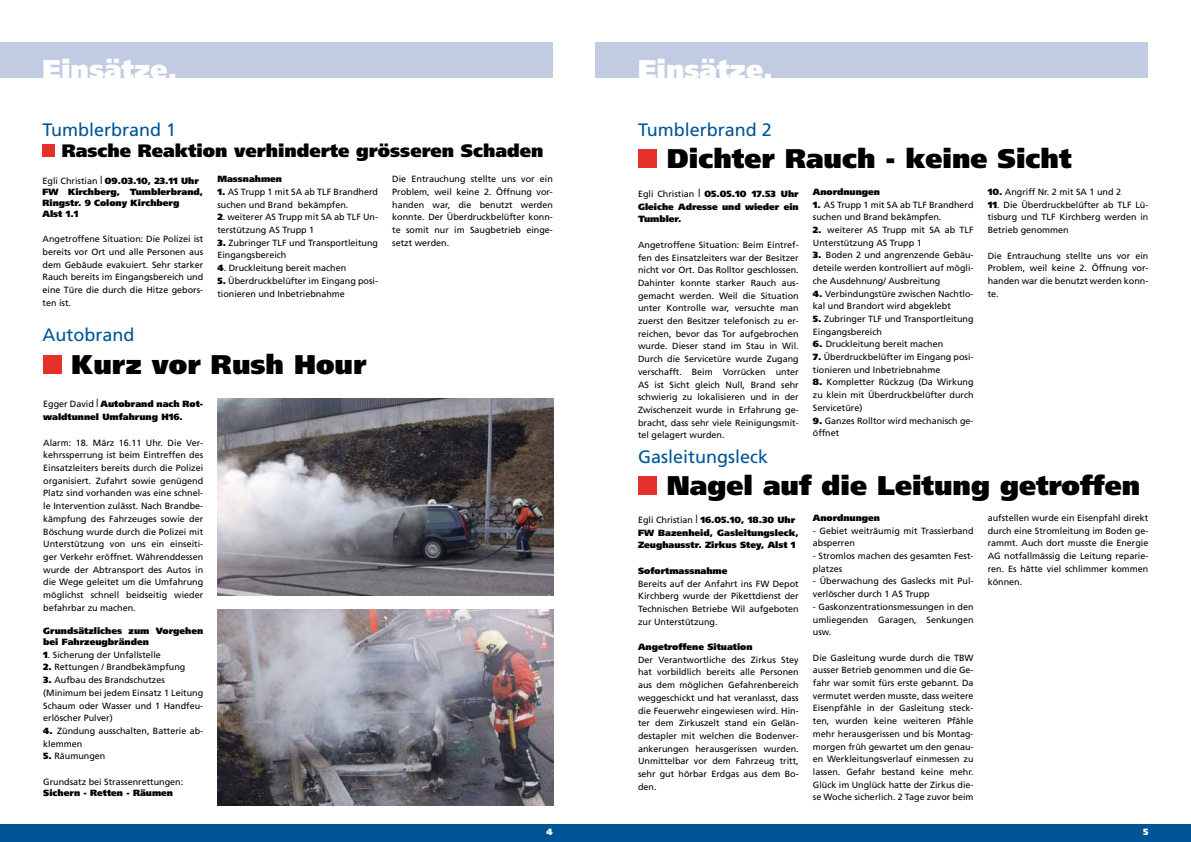
<style>
.page{position:relative;width:1191px;height:842px;background:#fff}
.page>*{position:absolute;margin:0;border:0;box-sizing:border-box;transform-origin:0 0}
.t1{font:900 27px "Frutiger";color:#000}
.t2{font:900 27px "Frutiger";color:#fff}
.t3{font:18px "Frutiger";color:#005596}
.t4{font:900 18px "Frutiger";color:#000}
.t5{font:9px/12.7px "Frutiger";color:#000}
.t6{font:900 9px/10.8px "Frutiger";color:#000}
.t7{font:900 9px "Frutiger";color:#fff}
.s1{font-weight:400}
.s2{font-family:"Times";font-weight:400;font-size:12px}
.s3{font-weight:900}
</style>
<div class="page">
<div style="left:0;top:824px;width:1191px;height:18px;background:#005596"></div>
<div style="left:595px;top:43px;width:553px;height:35px;background:#c1cce2"></div>
<div style="left:43px;top:355px;width:18px;height:19px;background:#e4312b"></div>
<img style="left:217px;top:398px;width:336px;height:197px">
<img style="left:217px;top:609px;width:336px;height:197px">
<div style="left:638px;top:149px;width:19px;height:19px;background:#e4312b"></div>
<div style="left:0;top:43px;width:553px;height:35px;background:#c1cce2"></div>
<div style="left:638px;top:476px;width:19px;height:19px;background:#e4312b"></div>
<div style="left:43px;top:145px;width:12px;height:12px;background:#e4312b"></div>
<h1 class="t2" style="left:43px;top:53px;width:136px">Einsätze.</h1>
<h2 class="t3" style="left:43px;top:119px;width:135px">Tumblerbrand 1</h2>
<h2 class="t4" style="left:62px;top:140px;width:483px">Rasche Reaktion verhinderte grösseren Schaden</h2>
<p class="t6" style="left:43px;top:176px;width:162px"><span class="s1">Egli Christian</span> <span class="s2">|</span> 09.03.10, 23.11 Uhr<br>FW Kirchberg, Tumblerbrand,<br>Ringstr. 9 Colony Kirchberg<br>Alst 1.1</p>
<p class="t5" style="left:43px;top:233px;width:162px;text-align:justify">Angetroffene Situation: Die Polizei ist bereits vor Ort und alle Personen aus dem Gebäude evakuiert. Sehr starker Rauch bereits im Eingangsbereich und eine Türe die durch die Hitze gebors&shy;ten ist.</p>
<p class="t6" style="left:217px;top:174px;width:66px">Massnahmen</p>
<p class="t5" style="left:217px;top:185px;width:162px"><span class="s3">1.</span> AS Trupp 1 mit SA ab TLF Brandherd suchen und Brand bekämpfen.</p>
<p class="t5" style="left:217px;top:211px;width:162px"><span class="s3">2</span>. weiterer AS Trupp mit SA ab TLF Un&shy;terstützung AS Trupp 1</p>
<p class="t5" style="left:217px;top:236px;width:162px"><span class="s3">3.</span> Zubringer TLF und Transportleitung<br>Eingangsbereich</p>
<p class="t5" style="left:217px;top:262px;width:130px"><span class="s3">4</span>. Druckleitung bereit machen</p>
<p class="t5" style="left:217px;top:274px;width:162px"><span class="s3">5.</span> Überdruckbelüfter im Eingang posi&shy;tionieren und Inbetriebnahme</p>
<h2 class="t3" style="left:43px;top:325px;width:93px">Autobrand</h2>
<h1 class="t1" style="left:71px;top:348px;width:296px">Kurz vor Rush Hour</h1>
<p class="t6" style="left:43px;top:397px;width:161px;line-height:13px"><span class="s1">Egger David</span> <span class="s2">|</span> Autobrand nach Rot&shy;waldtunnel Umfahrung H16.</p>
<p class="t5" style="left:43px;top:436px;width:161px;text-align:justify">Alarm: 18. März 16.11 Uhr. Die Ver&shy;kehrssperrung ist beim Eintreffen des Einsatzleiters bereits durch die Polizei organisiert. Zufahrt sowie genügend Platz sind vorhanden was eine schnel&shy;le Intervention zulässt. Nach Brandbe&shy;kämpfung des Fahrzeuges sowie der Böschung wurde durch die Polizei mit Unterstützung von uns ein einseiti&shy;ger Verkehr eröffnet. Währenddessen wurde der Abtransport des Autos in die Wege geleitet um die Umfahrung möglichst schnell beidseitig wieder befahrbar zu machen.</p>
<p class="t6" style="left:43px;top:626px;width:161px">Grundsätzliches zum Vorgehen bei Fahrzeugbränden</p>
<p class="t5" style="left:43px;top:648px;width:119px"><span class="s3">1</span>. Sicherung der Unfallstelle</p>
<p class="t5" style="left:43px;top:661px;width:144px"><span class="s3">2.</span> Rettungen / Brandbekämpfung</p>
<p class="t5" style="left:43px;top:674px;width:161px"><span class="s3">3.</span> Aufbau des Brandschutzes (Minimum bei jedem Einsatz 1 Leitung<br>Schaum oder Wasser und 1 Handfeu&shy;erlöscher Pulver)</p>
<p class="t5" style="left:43px;top:724px;width:161px"><span class="s3">4.</span> Zündung ausschalten, Batterie ab&shy;klemmen</p>
<p class="t5" style="left:43px;top:750px;width:64px"><span class="s3">5.</span> Räumungen</p>
<p class="t5" style="left:43px;top:775px;width:142px">Grundsatz bei Strassenrettungen:</p>
<p class="t6" style="left:43px;top:787px;width:131px">Sichern - Retten - Räumen</p>
<p class="t5" style="left:392px;top:173px;width:162px;text-align:justify">Die Entrauchung stellte uns vor ein Problem, weil keine 2. Öffnung vor&shy;handen war, die benutzt werden konnte. Der Überdruckbelüfter konn&shy;te somit nur im Saugbetrieb einge&shy;setzt werden.</p>
<p class="t7" style="left:546px;top:827px;width:8px">4</p>
<h1 class="t2" style="left:638px;top:53px;width:136px">Einsätze.</h1>
<h2 class="t3" style="left:638px;top:119px;width:135px">Tumblerbrand 2</h2>
<h1 class="t1" style="left:667px;top:142px;width:406px">Dichter Rauch - keine Sicht</h1>
<p class="t6" style="left:638px;top:187px;width:162px;line-height:12.7px;text-align:justify"><span class="s1">Egli Christian</span> <span class="s2">|</span> 05.05.10 17.53 Uhr Gleiche Adresse und wieder ein Tumbler.</p>
<p class="t5" style="left:638px;top:238px;width:162px;text-align:justify">Angetroffene Situation: Beim Eintref&shy;fen des Einsatzleiters war der Besitzer nicht vor Ort. Das Rolltor geschlossen.<br>Dahinter konnte starker Rauch aus&shy;gemacht werden. Weil die Situation unter Kontrolle war, versuchte man zuerst den Besitzer telefonisch zu er&shy;reichen, bevor das Tor aufgebrochen wurde. Dieser stand im Stau in Wil.<br>Durch die Servicetüre wurde Zugang verschafft. Beim Vorrücken unter AS ist Sicht gleich Null, Brand sehr schwierig zu lokalisieren und in der Zwischenzeit wurde in Erfahrung ge&shy;bracht, dass sehr viele Reinigungsmit&shy;tel gelagert wurden.</p>
<p class="t6" style="left:813px;top:186px;width:69px">Anordnungen</p>
<p class="t5" style="left:813px;top:198px;width:162px"><span class="s3">1.</span> AS Trupp 1 mit SA ab TLF Brandherd suchen und Brand bekämpfen.</p>
<p class="t5" style="left:813px;top:223px;width:162px"><span class="s3">2.</span> weiterer AS Trupp mit SA ab TLF<br>Unterstützung AS Trupp 1</p>
<p class="t5" style="left:813px;top:249px;width:162px;text-align:justify"><span class="s3">3.</span> Boden 2 und angrenzende Gebäu&shy;deteile werden kontrolliert auf mögli&shy;che Ausdehnung/ Ausbreitung</p>
<p class="t5" style="left:813px;top:287px;width:162px"><span class="s3">4.</span> Verbindungstüre zwischen Nachtlo&shy;kal und Brandort wird abgeklebt</p>
<p class="t5" style="left:813px;top:312px;width:162px"><span class="s3">5.</span> Zubringer TLF und Transportleitung<br>Eingangsbereich</p>
<p class="t5" style="left:813px;top:338px;width:132px"><span class="s3">6.</span> Druckleitung bereit machen</p>
<p class="t5" style="left:813px;top:350px;width:162px"><span class="s3">7.</span> Überdruckbelüfter im Eingang posi&shy;tionieren und Inbetriebnahme</p>
<p class="t5" style="left:813px;top:376px;width:162px;text-align:justify"><span class="s3">8.</span> Kompletter Rückzug (Da Wirkung zu klein mit Überdruckbelüfter durch Servicetüre)</p>
<p class="t5" style="left:813px;top:414px;width:162px"><span class="s3">9.</span> Ganzes Rolltor wird mechanisch ge&shy;öffnet</p>
<p class="t5" style="left:987px;top:185px;width:135px"><span class="s3">10.</span> Angriff Nr. 2 mit SA 1 und 2</p>
<p class="t5" style="left:987px;top:198px;width:162px;text-align:justify"><span class="s3">11</span>. Die Überdruckbelüfter ab TLF Lü&shy;tisburg und TLF Kirchberg werden in Betrieb genommen</p>
<p class="t5" style="left:987px;top:249px;width:162px;text-align:justify">Die Entrauchung stellte uns vor ein Problem, weil keine 2. Öffnung vor&shy;handen war die benutzt werden konn&shy;te.</p>
<h2 class="t3" style="left:638px;top:446px;width:132px">Gasleitungsleck</h2>
<h1 class="t1" style="left:667px;top:469px;width:475px">Nagel auf die Leitung getroffen</h1>
<p class="t6" style="left:638px;top:513px;width:162px;line-height:12.7px"><span class="s1">Egli Christian</span> <span class="s2">|</span> 16.05.10, 18.30 Uhr<br>FW Bazenheid, Gasleitungsleck,<br>Zeughausstr. Zirkus Stey, Alst 1</p>
<p class="t6" style="left:638px;top:565px;width:91px">Sofortmassnahme</p>
<p class="t5" style="left:638px;top:577px;width:162px;text-align:justify">Bereits auf der Anfahrt ins FW Depot Kirchberg wurde der Pikettdienst der Technischen Betriebe Wil aufgeboten zur Unterstützung.</p>
<p class="t6" style="left:638px;top:641px;width:116px">Angetroffene Situation</p>
<p class="t5" style="left:638px;top:653px;width:162px;text-align:justify">Der Verantwortliche des Zirkus Stey hat vorbildlich bereits alle Personen aus dem möglichen Gefahrenbereich weggeschickt und hat veranlasst, dass die Feuerwehr eingewiesen wird. Hin&shy;ter dem Zirkuszelt stand ein Gelän&shy;destapler mit welchen die Bodenver&shy;ankerungen herausgerissen wurden.<br>Unmittelbar vor dem Fahrzeug tritt, sehr gut hörbar Erdgas aus dem Bo&shy;den.</p>
<p class="t6" style="left:813px;top:512px;width:69px">Anordnungen</p>
<p class="t5" style="left:813px;top:524px;width:162px">- Gebiet weiträumig mit Trassierband absperren</p>
<p class="t5" style="left:813px;top:549px;width:162px">- Stromlos machen des gesamten Fest&shy;platzes</p>
<p class="t5" style="left:813px;top:575px;width:162px">- Überwachung des Gaslecks mit Pul&shy;verlöscher durch 1 AS Trupp</p>
<p class="t5" style="left:813px;top:600px;width:162px;text-align:justify">- Gaskonzentrationsmessungen in den umliegenden Garagen, Senkungen usw.</p>
<p class="t5" style="left:813px;top:651px;width:162px;text-align:justify">Die Gasleitung wurde durch die TBW ausser Betrieb genommen und die Ge&shy;fahr war somit fürs erste gebannt. Da vermutet werden musste, dass weitere Eisenpfähle in der Gasleitung steck&shy;ten, wurden keine weiteren Pfähle mehr herausgerissen und bis Montag&shy;morgen früh gewartet um den genau&shy;en Werkleitungsverlauf einmessen zu lassen. Gefahr bestand keine mehr.<br>Glück im Unglück hatte der Zirkus die&shy;se Woche sicherlich. 2 Tage zuvor beim</p>
<p class="t5" style="left:987px;top:511px;width:162px;text-align:justify">aufstellen wurde ein Eisenpfahl direkt durch eine Stromleitung im Boden ge&shy;rammt. Auch dort musste die Energie AG notfallmässig die Leitung reparie&shy;ren. Es hätte viel schlimmer kommen können.</p>
<p class="t7" style="left:1143px;top:827px;width:7px">5</p>
</div>
